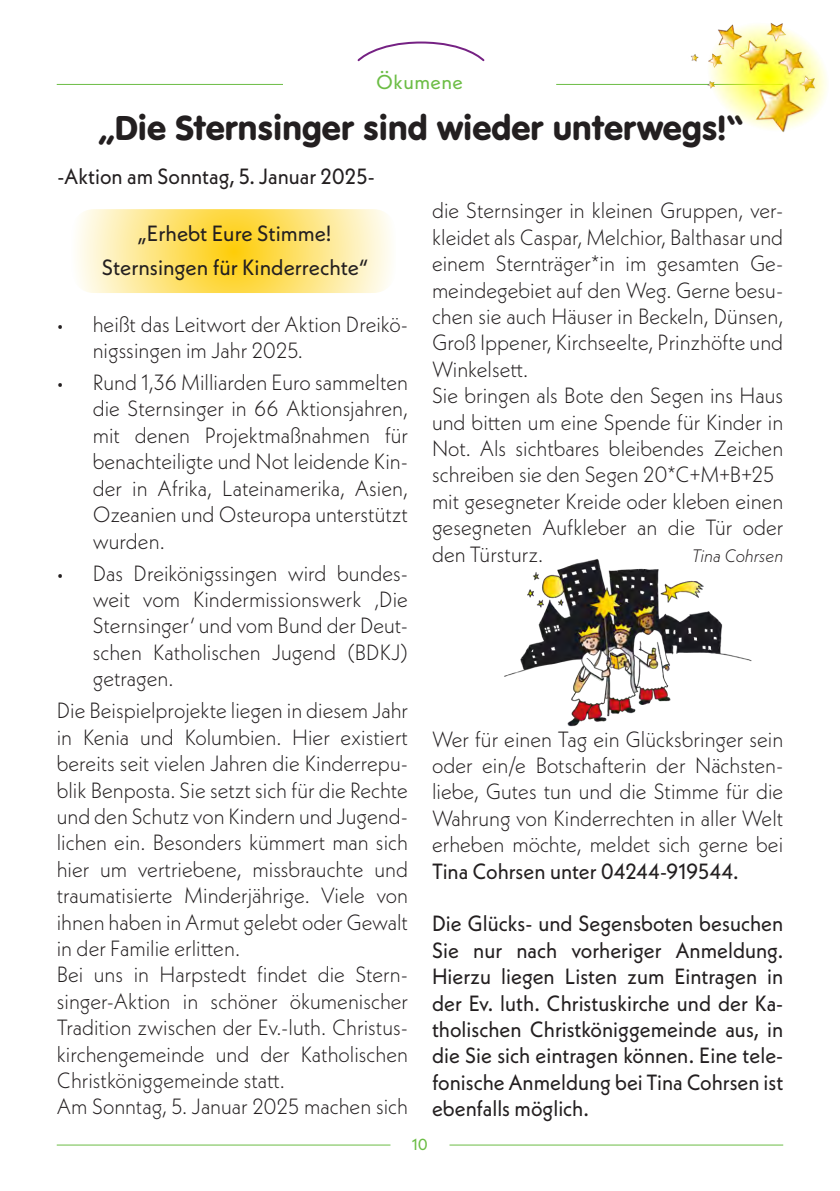
<style>
.page{position:relative;width:840px;height:1191px;background:#fff}
.page>*{position:absolute;margin:0;border:0;box-sizing:border-box;transform-origin:0 0}
.t1{font:36px "VAG Rundschrift D";color:#231f20}
.Absatzformat_3{font:300 22px/26.4px "Neue Kabel";color:#231f20;text-align:justify;scale:.95 1}
.Absatzformat_3-2{font:22px/26.4px "Neue Kabel";color:#231f20;text-align:justify;scale:.95 1}
.Absatzformat_3-3{font:22px "Neue Kabel";color:#231f20}
.t2{font:20px "Neue Kabel";letter-spacing:.02em;color:#6cbd45}
.Absatzformat_3-4{font:italic 300 18px "Neue Kabel";color:#231f20;scale:.95 1}
.t3{font:16px "Neue Kabel";color:#6cbd45}
.s1{font-weight:400}
</style>
<div class="page">
<hr style="left:57px;top:1144px;width:333px;height:1px;background:#6cbd45">
<hr style="left:449px;top:1144px;width:333px;height:1px;background:#6cbd45">
<hr style="left:57px;top:84px;width:226px;height:1px;background:#6cbd45">
<hr style="left:556px;top:84px;width:226px;height:1px;background:#6cbd45">
<svg style="left:357px;top:41px;width:128px;height:21px"></svg>
<img style="left:504px;top:559px;width:248px;height:168px">
<svg style="left:71px;top:209px;width:325px;height:84px;background:#fee688"></svg>
<img style="left:649px;top:23px;width:178px;height:109px">
<p class="t2" style="left:376px;top:69px;width:88px">Ökumene</p>
<p class="t1" style="left:98px;top:106px;width:645px">„Die Sternsinger sind wieder unterwegs!“</p>
<p class="Absatzformat_3-2" style="left:57px;top:163px;width:335px">-Aktion am Sonntag, 5. Januar 2025-</p>
<p class="Absatzformat_3-3" style="left:138px;top:219px;width:195px">„Erhebt Eure Stimme!</p>
<p class="Absatzformat_3-3" style="left:102px;top:253px;width:268px">Sternsingen für Kinderrechte“</p>
<p class="Absatzformat_3" style="left:93px;top:310px;width:333px;text-indent:-36px">• heißt das Leitwort der Aktion Dreikö&shy;nigssingen im Jahr 2025.</p>
<p class="Absatzformat_3" style="left:93px;top:369px;width:333px;text-indent:-36px">• Rund 1,36 Milliarden Euro sammelten die Sternsinger in 66 Aktionsjahren, mit denen Projektmaßnahmen für benachteiligte und Not leidende Kin&shy;der in Afrika, Lateinamerika, Asien, Ozeanien und Osteuropa unterstützt wurden.</p>
<p class="Absatzformat_3" style="left:93px;top:559px;width:333px;text-indent:-36px">• Das Dreikönigssingen wird bundes&shy;weit vom Kindermissionswerk ‚Die Sternsinger‘ und vom Bund der Deut&shy;schen Katholischen Jugend (BDKJ) getragen.</p>
<p class="Absatzformat_3" style="left:57px;top:697px;width:371px">Die Beispielprojekte liegen in diesem Jahr in Kenia und Kolumbien. Hier existiert bereits seit vielen Jahren die Kinderrepu&shy;blik Benposta. Sie setzt sich für die Rechte und den Schutz von Kindern und Jugend&shy;lichen ein. Besonders kümmert man sich hier um vertriebene, missbrauchte und traumatisierte Minderjährige. Viele von ihnen haben in Armut gelebt oder Gewalt in der Familie erlitten.</p>
<p class="Absatzformat_3" style="left:57px;top:961px;width:371px">Bei uns in Harpstedt findet die Stern&shy;singer-Aktion in schöner ökumenischer Tradition zwischen der Ev.-luth. Christus&shy;kirchengemeinde und der Katholischen Christköniggemeinde statt.</p>
<p class="Absatzformat_3" style="left:57px;top:1093px;width:371px">Am Sonntag, 5. Januar 2025 machen sich</p>
<p class="Absatzformat_3" style="left:432px;top:197px;width:371px">die Sternsinger in kleinen Gruppen, ver&shy;kleidet als Caspar, Melchior, Balthasar und einem Sternträger*in im gesamten Ge&shy;meindegebiet auf den Weg. Gerne besu&shy;chen sie auch Häuser in Beckeln, Dünsen, Groß Ippener, Kirchseelte, Prinzhöfte und Winkelsett.</p>
<p class="Absatzformat_3" style="left:432px;top:382px;width:371px">Sie bringen als Bote den Segen ins Haus und bitten um eine Spende für Kinder in Not. Als sichtbares bleibendes Zeichen schreiben sie den Segen 20*C+M+B+25</p>
<p class="Absatzformat_3" style="left:432px;top:488px;width:371px">mit gesegneter Kreide oder kleben einen gesegneten Aufkleber an die Tür oder den Türsturz.</p>
<p class="Absatzformat_3-4" style="left:691px;top:544px;width:98px">Tina Cohrsen</p>
<p class="Absatzformat_3" style="left:432px;top:725px;width:371px">Wer für einen Tag ein Glücksbringer sein oder ein/e Botschafterin der Nächsten&shy;liebe, Gutes tun und die Stimme für die Wahrung von Kinderrechten in aller Welt erheben möchte, meldet sich gerne bei <span class="s1">Tina Cohrsen unter 04244-919544.</span></p>
<p class="Absatzformat_3-2" style="left:432px;top:910px;width:371px">Die Glücks- und Segensboten besuchen Sie nur nach vorheriger Anmeldung.<br>Hierzu liegen Listen zum Eintragen in der Ev. luth. Christuskirche und der Ka&shy;tholischen Christköniggemeinde aus, in die Sie sich eintragen können. Eine tele&shy;fonische Anmeldung bei Tina Cohrsen ist ebenfalls möglich.</p>
<p class="t3" style="left:412px;top:1133px;width:18px">10</p>
</div>
